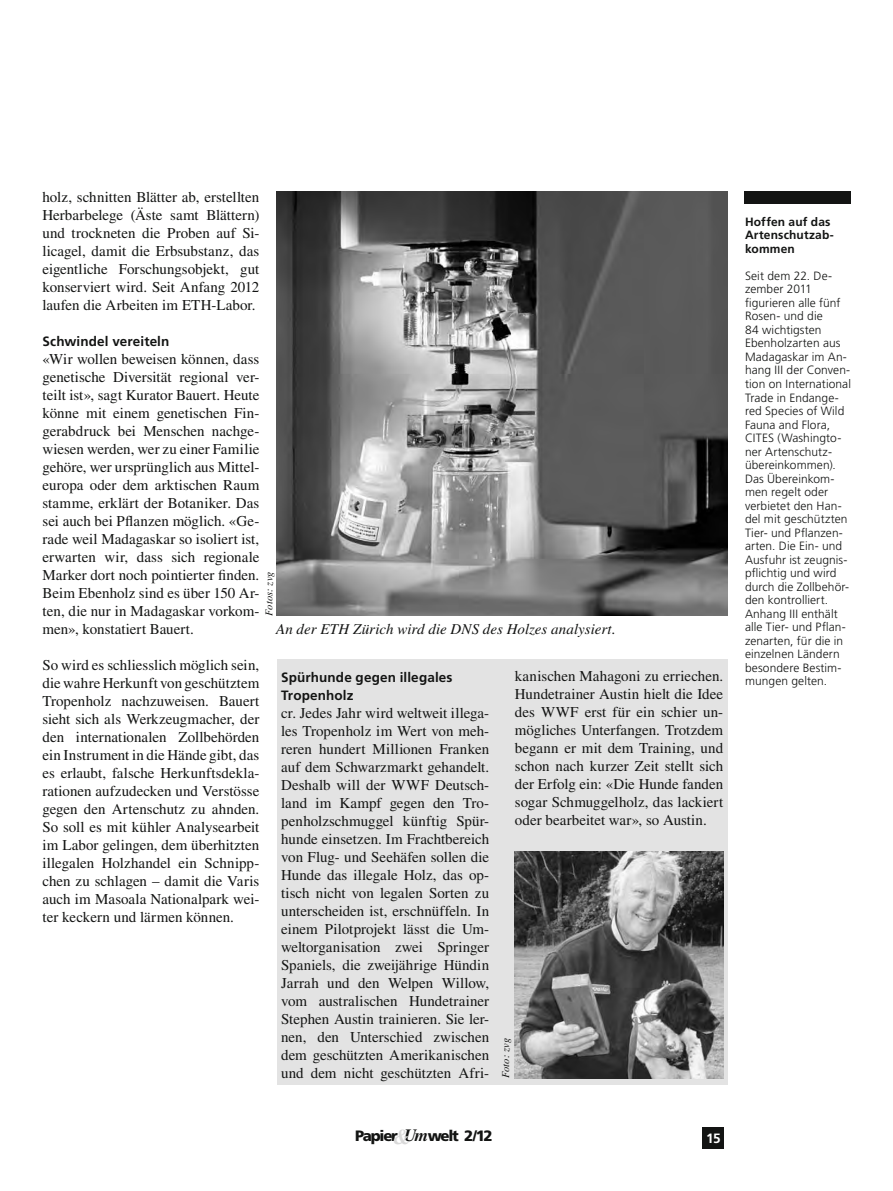
<style>
.page{position:relative;width:893px;height:1191px;background:#fff}
.page>*{position:absolute;margin:0;border:0;box-sizing:border-box;transform-origin:0 0}
.t1{font:15px/18px "Times LT Std";color:#131413;text-align:justify}
.t2{font:italic 15px "Times LT Std";color:#131413}
.t3{font:900 15px "Frutiger LT Std";letter-spacing:-.085em;color:#131413}
.t4{font:700 13.5px/18px "Frutiger LT Std";letter-spacing:.01em;color:#131413}
.t5{font:700 13.5px "Frutiger LT Std";color:#fff}
.t6{font:300 12px/13.5px "Frutiger LT Std";letter-spacing:.005em;color:#131413}
.t7{font:700 12px/13.5px "Frutiger LT Std";letter-spacing:.015em;color:#131413}
.t8{font:italic 10.5px "Times LT Std";letter-spacing:.015em;color:#131413}
.s1{font-family:"Times LT Std";font-weight:700;font-style:italic;font-size:21.3px;color:#d9d9d9}
.s2{font-family:"Times LT Std";font-weight:700;font-style:italic;font-size:17.25px}
</style>
<div class="page">
<div style="left:744px;top:191px;width:106px;height:13px;background:#131413"></div>
<div style="left:703px;top:1127px;width:21px;height:21px;background:#131413"></div>
<img style="left:276px;top:191px;width:451px;height:425px">
<div style="left:277px;top:659px;width:450px;height:425px;background:#e3e3e3"></div>
<img style="left:515px;top:851px;width:208px;height:227px">
<p class="t1" style="left:43px;top:187px;width:218px">holz, schnitten Blätter ab, erstellten Herbarbelege (Äste samt Blättern) und trockneten die Proben auf Si&shy;licagel, damit die Erbsubstanz, das eigentliche Forschungsobjekt, gut konserviert wird. Seit Anfang 2012 laufen die Arbeiten im ETH-Labor.</p>
<p class="t4" style="left:43px;top:332px;width:128px">Schwindel vereiteln</p>
<p class="t1" style="left:43px;top:349px;width:218px">«Wir wollen beweisen können, dass genetische Diversität regional ver&shy;teilt ist», sagt Kurator Bauert. Heute könne mit einem genetischen Fin&shy;gerabdruck bei Menschen nachge&shy;wiesen werden, wer zu einer Familie gehöre, wer ursprünglich aus Mittel&shy;europa oder dem arktischen Raum stamme, erklärt der Botaniker. Das sei auch bei Pflanzen möglich. «Ge&shy;rade weil Madagaskar so isoliert ist, erwarten wir, dass sich regionale Marker dort noch pointierter finden.<br>Beim Ebenholz sind es über 150 Ar&shy;ten, die nur in Madagaskar vorkom&shy;men», konstatiert Bauert.</p>
<p class="t1" style="left:43px;top:655px;width:218px">So wird es schliesslich möglich sein, die wahre Herkunft von geschütztem Tropenholz nachzuweisen. Bauert sieht sich als Werkzeugmacher, der den internationalen Zollbehörden ein Instrument in die Hände gibt, das es erlaubt, falsche Herkunftsdekla&shy;rationen aufzudecken und Verstösse gegen den Artenschutz zu ahnden.<br>So soll es mit kühler Analysearbeit im Labor gelingen, dem überhitzten illegalen Holzhandel ein Schnipp&shy;chen zu schlagen – damit die Varis auch im Masoala Nationalpark wei&shy;ter keckern und lärmen können.</p>
<p class="t8" style="left:263px;top:616px;width:46px;rotate:-90deg">Fotos: zvg</p>
<p class="t2" style="left:276px;top:620px;width:341px">An der ETH Zürich wird die DNS des Holzes analysiert.</p>
<p class="t4" style="left:281px;top:668px;width:173px">Spürhunde gegen illegales<br>Tropenholz</p>
<p class="t1" style="left:281px;top:704px;width:210px">cr. Jedes Jahr wird weltweit illega&shy;les Tropenholz im Wert von meh&shy;reren hundert Millionen Franken auf dem Schwarzmarkt gehandelt.<br>Deshalb will der WWF Deutsch&shy;land im Kampf gegen den Tro&shy;penholzschmuggel künftig Spür&shy;hunde einsetzen. Im Frachtbereich von Flug- und Seehäfen sollen die Hunde das illegale Holz, das op&shy;tisch nicht von legalen Sorten zu unterscheiden ist, erschnüffeln. In einem Pilotprojekt lässt die Um&shy;weltorganisation zwei Springer Spaniels, die zweijährige Hündin Jarrah und den Welpen Willow, vom australischen Hundetrainer Stephen Austin trainieren. Sie ler&shy;nen, den Unterschied zwischen dem geschützten Amerikanischen und dem nicht geschützten Afri-</p>
<p class="t1" style="left:515px;top:667px;width:210px">kanischen Mahagoni zu erriechen.<br>Hundetrainer Austin hielt die Idee des WWF erst für ein schier un&shy;mögliches Unterfangen. Trotzdem begann er mit dem Training, und schon nach kurzer Zeit stellt sich der Erfolg ein: «Die Hunde fanden sogar Schmuggelholz, das lackiert oder bearbeitet war», so Austin.</p>
<p class="t8" style="left:500px;top:1078px;width:42px;rotate:-90deg">Foto: zvg</p>
<p class="t3" style="left:355px;top:1127px;width:139px">Papier <span class="s1">&amp;</span><span class="s2">Um</span>welt 2/12</p>
<p class="t5" style="left:706px;top:1130px;width:16px">15</p>
<p class="t7" style="left:745px;top:215px;width:90px">Hoffen auf das<br>Artenschutzab&shy;kommen</p>
<p class="t6" style="left:745px;top:269px;width:107px">Seit dem 22. De&shy;zember 2011 figurieren alle fünf<br>Rosen- und die<br>84 wichtigsten<br>Ebenholzarten aus<br>Madagaskar im An&shy;hang III der Conven&shy;tion on International<br>Trade in Endange&shy;red Species of Wild<br>Fauna and Flora,<br>CITES (Washingto&shy;ner Artenschutz&shy;übereinkommen).<br>Das Übereinkom&shy;men regelt oder verbietet den Han&shy;del mit geschützten<br>Tier- und Pflanzen&shy;arten. Die Ein- und<br>Ausfuhr ist zeugnis&shy;pflichtig und wird durch die Zollbehör&shy;den kontrolliert.<br>Anhang III enthält alle Tier- und Pflan&shy;zenarten, für die in einzelnen Ländern besondere Bestim&shy;mungen gelten.</p>
</div>
